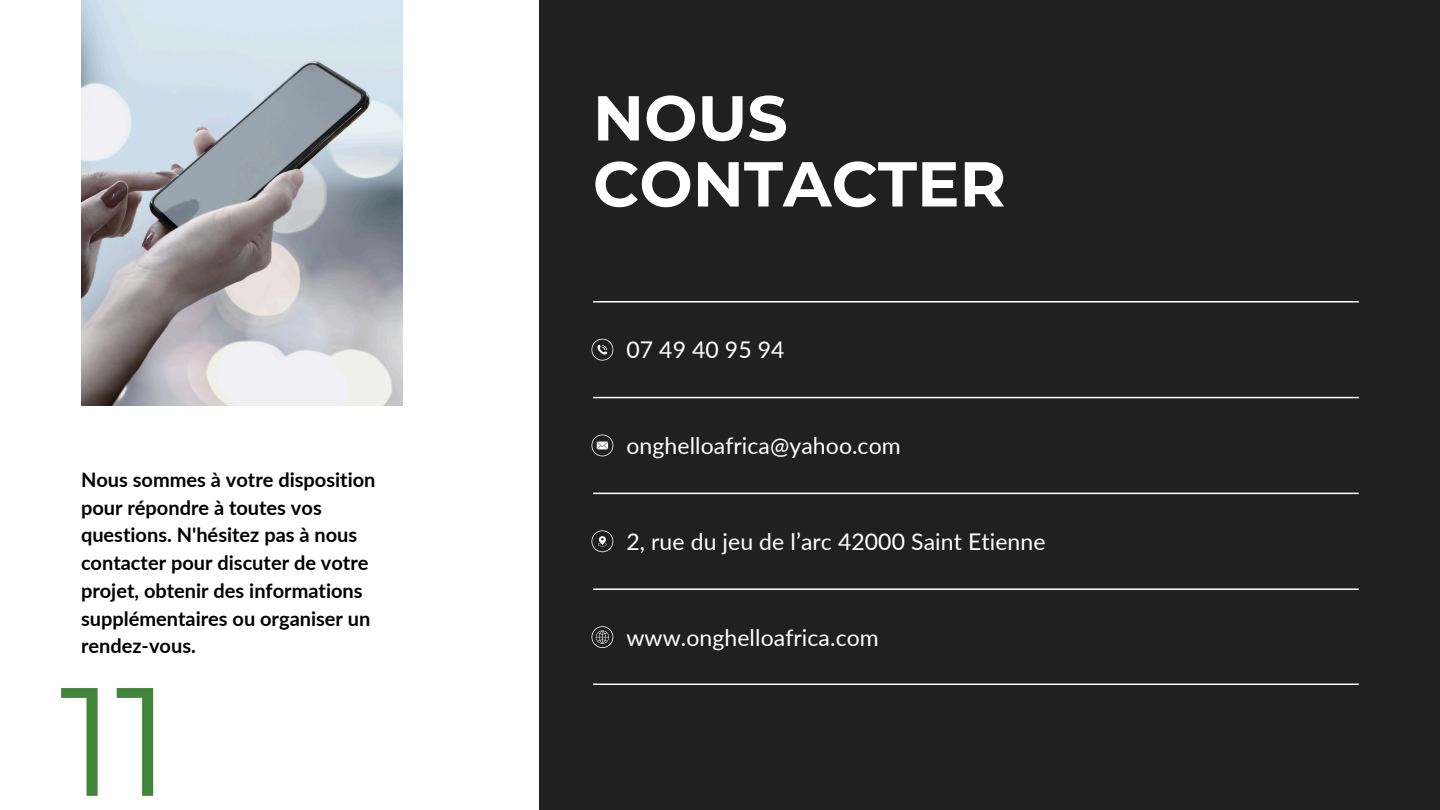
<style>
.page{position:relative;width:1440px;height:810px;background:#fff}
.page>*{position:absolute;margin:0;border:0;box-sizing:border-box;transform-origin:0 0}
.t1{font:154px "Montserrat";color:#418539}
.t2{font:700 63.3px/66px "Montserrat";color:#fff}
.t3{font:23px "Lato";letter-spacing:.005em;color:#fff}
.t4{font:700 20px/27.8px "Lato";color:#000}
</style>
<div class="page">
<div style="left:540px;top:0;width:900px;height:810px;background:#202020"></div>
<svg style="left:592px;top:339px;width:21px;height:21px"></svg>
<svg style="left:592px;top:435px;width:21px;height:21px"></svg>
<svg style="left:592px;top:530px;width:21px;height:22px"></svg>
<svg style="left:592px;top:626px;width:21px;height:22px"></svg>
<hr style="left:594px;top:301px;width:764px;height:2px;background:#fff">
<hr style="left:594px;top:397px;width:764px;height:1px;background:#fff">
<hr style="left:594px;top:493px;width:764px;height:1px;background:#fff">
<hr style="left:594px;top:588px;width:764px;height:2px;background:#fff">
<hr style="left:594px;top:684px;width:764px;height:1px;background:#fff">
<img style="left:81px;top:0;width:321px;height:406px">
<p class="t4" style="left:81px;top:465px;width:296px">Nous sommes à votre disposition pour répondre à toutes vos questions. N'hésitez pas à nous contacter pour discuter de votre projet, obtenir des informations supplémentaires ou organiser un rendez-vous.</p>
<p class="t1" style="left:60px;top:647px;width:113px">11</p>
<h2 class="t2" style="left:593px;top:85px;width:415px">NOUS<br>CONTACTER</h2>
<p class="t3" style="left:626px;top:335px;width:160px">07 49 40 95 94</p>
<p class="t3" style="left:626px;top:431px;width:276px">onghelloafrica@yahoo.com</p>
<p class="t3" style="left:626px;top:527px;width:421px">2, rue du jeu de l’arc 42000 Saint Etienne</p>
<p class="t3" style="left:626px;top:623px;width:254px">www.onghelloafrica.com</p>
</div>
